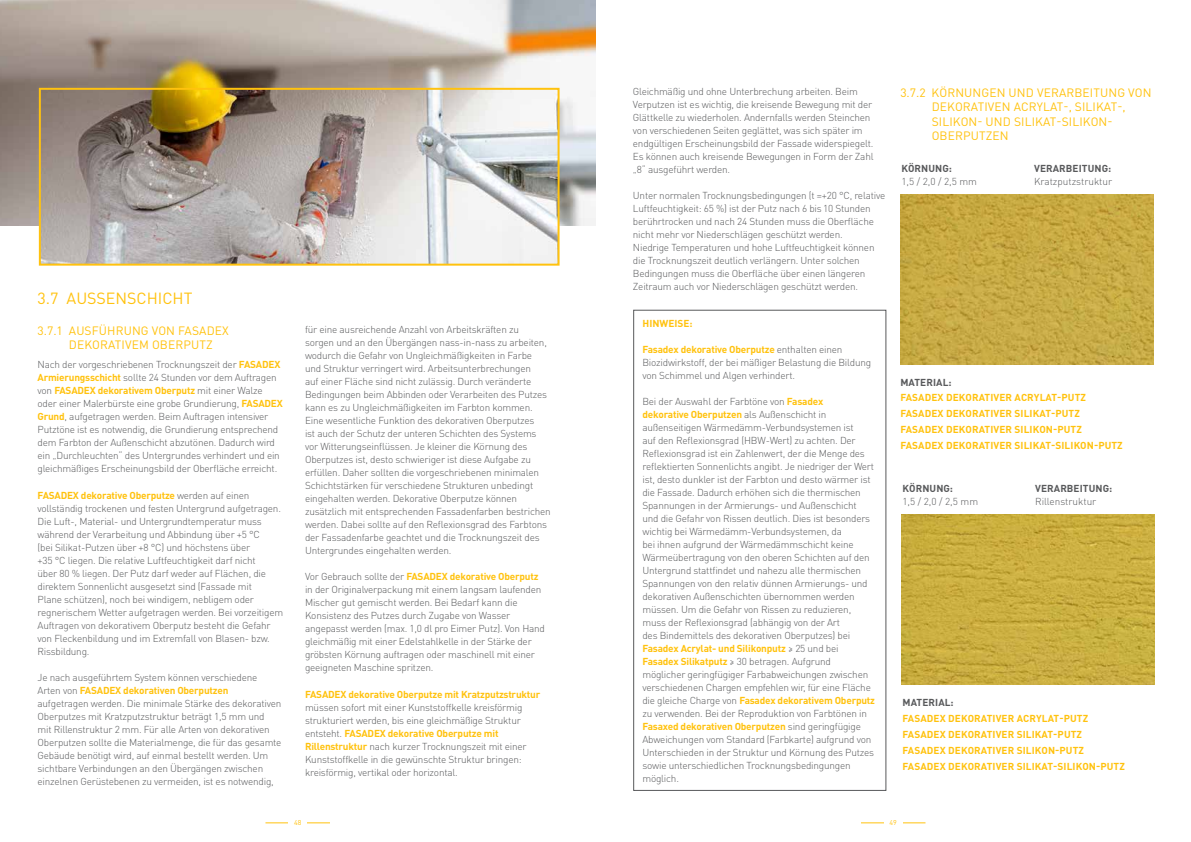
<style>
.page{position:relative;width:1191px;height:842px;background:#fff}
.page>*{position:absolute;margin:0;border:0;box-sizing:border-box;transform-origin:0 0}
.t1{font:16px "DIN Pro";color:#ffc20e}
.t2{font:12px/14.4px "DIN Pro";letter-spacing:.01em;color:#ffc20e}
.t3{font:300 10px/13px "DIN Pro";letter-spacing:-.02em;color:#58595b}
.t4{font:700 10px/15.8px "DIN Pro";letter-spacing:.01em;color:#ffc20e}
.t5{font:700 10px "DIN Pro";letter-spacing:.01em;color:#58595b}
.t6{font:700 10px "DIN Pro";letter-spacing:-.02em;color:#ffc20e}
.t7{font:300 10px "DIN Pro";color:#58595b}
.t8{font:7px "DIN Pro";color:#ffc20e}
.s1{font-weight:700;color:#ffc20e}
</style>
<div class="page">
<hr style="left:265px;top:822px;width:65px;height:1px;background:#ffc20e">
<div style="left:288px;top:817px;width:19px;height:12px;background:#fff"></div>
<hr style="left:861px;top:822px;width:64px;height:1px;background:#ffc20e">
<div style="left:883px;top:817px;width:19px;height:12px;background:#fff"></div>
<img style="left:0;top:0;width:595px;height:225px">
<img style="left:42px;top:91px;width:514px;height:172px">
<div style="left:39px;top:88px;width:520px;height:178px;border:2px solid #ffc20e"></div>
<div style="left:633px;top:310px;width:253px;height:481px;border:1px solid #58595b"></div>
<img style="left:900px;top:195px;width:253px;height:170px">
<img style="left:901px;top:514px;width:253px;height:170px">
<h1 class="t1" style="left:38px;top:287px;width:156px">3.7 AUSSENSCHICHT</h1>
<p class="t2" style="left:69px;top:323px;width:161px;line-height:14px;text-indent:-31px">3.7.1 AUSFÜHRUNG VON FASADEX<br>DEKORATIVEM OBERPUTZ</p>
<p class="t3" style="left:38px;top:357px;width:247px">Nach der vorgeschriebenen Trocknungszeit der <span class="s1">FASADEX Armierungsschicht</span> sollte 24 Stunden vor dem Auftragen von <span class="s1">FASADEX dekorativem Oberputz</span> mit einer Walze oder einer Malerbürste eine grobe Grundierung, <span class="s1">FASADEX Grund</span>, aufgetragen werden. Beim Auftragen intensiver Putztöne ist es notwendig, die Grundierung entsprechend dem Farbton der Außenschicht abzutönen. Dadurch wird ein „Durchleuchten“ des Untergrundes verhindert und ein gleichmäßiges Erscheinungsbild der Oberfläche erreicht.</p>
<p class="t3" style="left:38px;top:488px;width:247px"><span class="s1">FASADEX dekorative Oberputze</span> werden auf einen vollständig trockenen und festen Untergrund aufgetragen.<br>Die Luft-, Material- und Untergrundtemperatur muss während der Verarbeitung und Abbindung über +5 °C<br>(bei Silikat-Putzen über +8 °C) und höchstens über<br>+35 °C liegen. Die relative Luftfeuchtigkeit darf nicht<br>über 80 % liegen. Der Putz darf weder auf Flächen, die direktem Sonnenlicht ausgesetzt sind (Fassade mit<br>Plane schützen), noch bei windigem, nebligem oder regnerischem Wetter aufgetragen werden. Bei vorzeitigem Auftragen von dekorativem Oberputz besteht die Gefahr von Fleckenbildung und im Extremfall von Blasen- bzw.<br>Rissbildung.</p>
<p class="t3" style="left:38px;top:670px;width:245px">Je nach ausgeführtem System können verschiedene Arten von <span class="s1">FASADEX dekorativen Oberputzen </span>aufgetragen werden. Die minimale Stärke des dekorativen Oberputzes mit Kratzputzstruktur beträgt 1,5 mm und<br>mit Rillenstruktur 2 mm. Für alle Arten von dekorativen Oberputzen sollte die Materialmenge, die für das gesamte Gebäude benötigt wird, auf einmal bestellt werden. Um sichtbare Verbindungen an den Übergängen zwischen einzelnen Gerüstebenen zu vermeiden, ist es notwendig,</p>
<p class="t3" style="left:305px;top:323px;width:247px">für eine ausreichende Anzahl von Arbeitskräften zu<br>sorgen und an den Übergängen nass-in-nass zu arbeiten, wodurch die Gefahr von Ungleichmäßigkeiten in Farbe<br>und Struktur verringert wird. Arbeitsunterbrechungen<br>auf einer Fläche sind nicht zulässig. Durch veränderte Bedingungen beim Abbinden oder Verarbeiten des Putzes kann es zu Ungleichmäßigkeiten im Farbton kommen.<br>Eine wesentliche Funktion des dekorativen Oberputzes<br>ist auch der Schutz der unteren Schichten des Systems vor Witterungseinflüssen. Je kleiner die Körnung des Oberputzes ist, desto schwieriger ist diese Aufgabe zu erfüllen. Daher sollten die vorgeschriebenen minimalen Schichtstärken für verschiedene Strukturen unbedingt eingehalten werden. Dekorative Oberputze können zusätzlich mit entsprechenden Fassadenfarben bestrichen werden. Dabei sollte auf den Reflexionsgrad des Farbtons der Fassadenfarbe geachtet und die Trocknungszeit des Untergrundes eingehalten werden.</p>
<p class="t3" style="left:305px;top:570px;width:241px">Vor Gebrauch sollte der <span class="s1">FASADEX dekorative Oberputz </span>in der Originalverpackung mit einem langsam laufenden Mischer gut gemischt werden. Bei Bedarf kann die Konsistenz des Putzes durch Zugabe von Wasser angepasst werden (max. 1,0 dl pro Eimer Putz). Von Hand gleichmäßig mit einer Edelstahlkelle in der Stärke der gröbsten Körnung auftragen oder maschinell mit einer geeigneten Maschine spritzen.</p>
<p class="t6" style="left:305px;top:688px;width:237px">FASADEX dekorative Oberputze mit Kratzputzstruktur</p>
<p class="t3" style="left:305px;top:701px;width:223px">müssen sofort mit einer Kunststoffkelle kreisförmig strukturiert werden, bis eine gleichmäßige Struktur entsteht. <span class="s1">FASADEX dekorative Oberputze mit Rillenstruktur</span> nach kurzer Trocknungszeit mit einer Kunststoffkelle in die gewünschte Struktur bringen: kreisförmig, vertikal oder horizontal.</p>
<p class="t3" style="left:633px;top:85px;width:242px">Gleichmäßig und ohne Unterbrechung arbeiten. Beim Verputzen ist es wichtig, die kreisende Bewegung mit der Glättkelle zu wiederholen. Andernfalls werden Steinchen von verschiedenen Seiten geglättet, was sich später im endgültigen Erscheinungsbild der Fassade widerspiegelt.<br>Es können auch kreisende Bewegungen in Form der Zahl „8“ ausgeführt werden.</p>
<p class="t3" style="left:633px;top:189px;width:254px">Unter normalen Trocknungsbedingungen (t =+20 °C, relative Luftfeuchtigkeit: 65 %) ist der Putz nach 6 bis 10 Stunden berührtrocken und nach 24 Stunden muss die Oberfläche nicht mehr vor Niederschlägen geschützt werden.<br>Niedrige Temperaturen und hohe Luftfeuchtigkeit können die Trocknungszeit deutlich verlängern. Unter solchen Bedingungen muss die Oberfläche über einen längeren Zeitraum auch vor Niederschlägen geschützt werden.</p>
<p class="t4" style="left:642px;top:315px;width:51px">HINWEISE:</p>
<p class="t3" style="left:642px;top:342px;width:230px"><span class="s1">Fasadex dekorative Oberputze</span> enthalten einen<br>Biozidwirkstoff, der bei mäßiger Belastung die Bildung von Schimmel und Algen verhindert.</p>
<p class="t3" style="left:642px;top:394px;width:234px">Bei der Auswahl der Farbtöne von <span class="s1">Fasadex<br>dekorative Oberputzen</span> als Außenschicht in außenseitigen Wärmedämm-Verbundsystemen ist<br>auf den Reflexionsgrad (HBW-Wert) zu achten. Der Reflexionsgrad ist ein Zahlenwert, der die Menge des reflektierten Sonnenlichts angibt. Je niedriger der Wert ist, desto dunkler ist der Farbton und desto wärmer ist die Fassade. Dadurch erhöhen sich die thermischen Spannungen in der Armierungs- und Außenschicht und die Gefahr von Rissen deutlich. Dies ist besonders wichtig bei Wärmedämm-Verbundsystemen, da<br>bei ihnen aufgrund der Wärmedämmschicht keine Wärmeübertragung von den oberen Schichten auf den Untergrund stattfindet und nahezu alle thermischen Spannungen von den relativ dünnen Armierungs- und dekorativen Außenschichten übernommen werden müssen. Um die Gefahr von Rissen zu reduzieren, muss der Reflexionsgrad (abhängig von der Art<br>des Bindemittels des dekorativen Oberputzes) bei <span class="s1">Fasadex Acrylat- und Silikonputz</span> ≥ 25 und bei <span class="s1">Fasadex Silikatputz</span> ≥ 30 betragen. Aufgrund möglicher geringfügiger Farbabweichungen zwischen verschiedenen Chargen empfehlen wir, für eine Fläche die gleiche Charge von <span class="s1">Fasadex dekorativem Oberputz </span>zu verwenden. Bei der Reproduktion von Farbtönen in <span class="s1">Fasaxed dekorativen Oberputzen</span> sind geringfügige Abweichungen vom Standard (Farbkarte) aufgrund von Unterschieden in der Struktur und Körnung des Putzes sowie unterschiedlichen Trocknungsbedingungen möglich.</p>
<p class="t2" style="left:931px;top:85px;width:221px;text-indent:-31px">3.7.2 KÖRNUNGEN UND VERARBEITUNG VON<br>DEKORATIVEN ACRYLAT-, SILIKAT-,<br>SILIKON- UND SILIKAT-SILIKON-<br>OBERPUTZEN</p>
<p class="t5" style="left:901px;top:162px;width:52px">KÖRNUNG:</p>
<p class="t3" style="left:901px;top:175px;width:77px">1,5 / 2,0 / 2,5 mm</p>
<p class="t5" style="left:1034px;top:162px;width:79px">VERARBEITUNG:</p>
<p class="t7" style="left:1034px;top:175px;width:80px">Kratzputzstruktur</p>
<p class="t5" style="left:900px;top:375px;width:53px">MATERIAL:</p>
<p class="t4" style="left:900px;top:389px;width:224px">FASADEX DEKORATIVER ACRYLAT-PUTZ FASADEX DEKORATIVER SILIKAT-PUTZ FASADEX DEKORATIVER SILIKON-PUTZ FASADEX DEKORATIVER SILIKAT-SILIKON-PUTZ</p>
<p class="t5" style="left:902px;top:481px;width:52px">KÖRNUNG:</p>
<p class="t3" style="left:902px;top:494px;width:77px">1,5 / 2,0 / 2,5 mm</p>
<p class="t5" style="left:1035px;top:481px;width:79px">VERARBEITUNG:</p>
<p class="t7" style="left:1035px;top:494px;width:63px">Rillenstruktur</p>
<p class="t5" style="left:902px;top:696px;width:53px">MATERIAL:</p>
<p class="t4" style="left:902px;top:710px;width:224px">FASADEX DEKORATIVER ACRYLAT-PUTZ FASADEX DEKORATIVER SILIKAT-PUTZ FASADEX DEKORATIVER SILIKON-PUTZ FASADEX DEKORATIVER SILIKAT-SILIKON-PUTZ</p>
<p class="t8" style="left:294px;top:818px;width:9px">48</p>
<p class="t8" style="left:889px;top:818px;width:9px">49</p>
</div>
